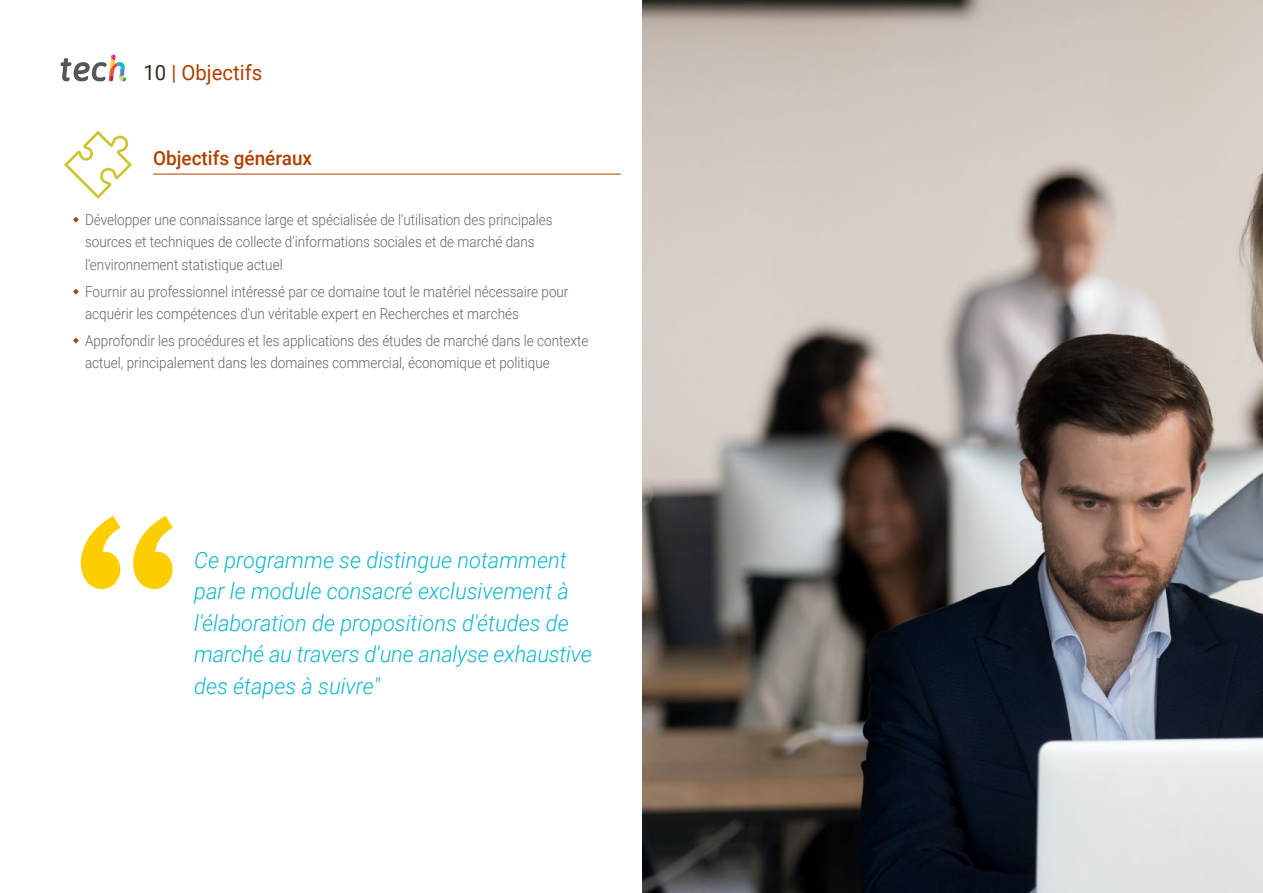
<style>
.page{position:relative;width:1263px;height:893px;background:#fff}
.page>*{position:absolute;margin:0;border:0;box-sizing:border-box;transform-origin:0 0}
.t1{font:italic 300 22.5px/31.5px "Roboto";color:#0fb6cf}
.t2{font:21px "Roboto";color:#ae4000}
.t3{font:500 19.5px "Roboto";color:#ae4000}
.t4{font:300 15px/22.5px "Roboto";color:#61646a;scale:.9 1}
.s1{color:#312e20}
</style>
<div class="page">
<hr style="left:153px;top:174px;width:468px;height:1px;background:#ae4000">
<svg style="left:64px;top:131px;width:68px;height:68px"></svg>
<svg style="left:61px;top:55px;width:65px;height:27px"></svg>
<img style="left:642px;top:0;width:621px;height:893px">
<svg style="left:81px;top:516px;width:92px;height:73px"></svg>
<h2 class="t2" style="left:144px;top:57px;width:120px"><span class="s1">10</span> | Objectifs</h2>
<h3 class="t3" style="left:153px;top:144px;width:160px">Objectifs généraux</h3>
<p class="t4" style="left:85px;top:208px;width:521px">Développer une connaissance large et spécialisée de l'utilisation des principales sources et techniques de collecte d'informations sociales et de marché dans l'environnement statistique actuel</p>
<p class="t4" style="left:85px;top:279px;width:539px">Fournir au professionnel intéressé par ce domaine tout le matériel nécessaire pour acquérir les compétences d'un véritable expert en Recherches et marchés</p>
<p class="t4" style="left:85px;top:329px;width:561px">Approfondir les procédures et les applications des études de marché dans le contexte actuel, principalement dans les domaines commercial, économique et politique</p>
<h1 class="t1" style="left:194px;top:543px;width:399px">Ce programme se distingue notamment par le module consacré exclusivement à l'élaboration de propositions d'études de marché au travers d'une analyse exhaustive des étapes à suivre"</h1>
</div>
